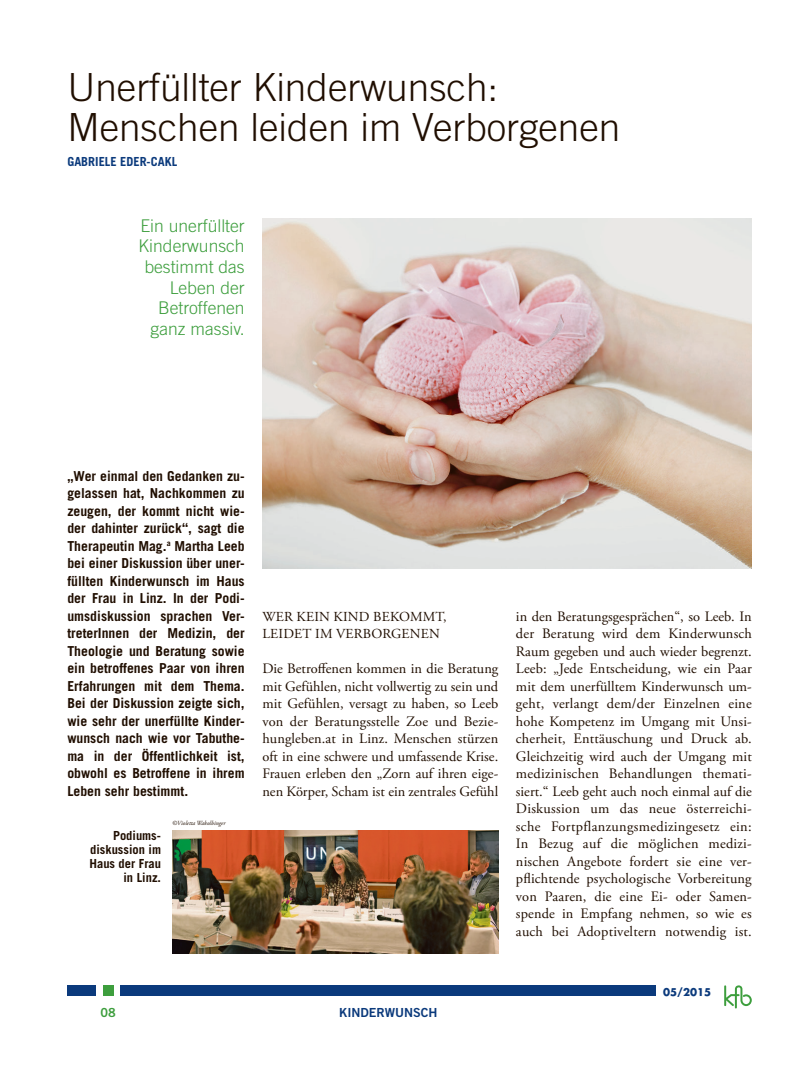
<style>
.page{position:relative;width:805px;height:1081px;background:#fff}
.page>*{position:absolute;margin:0;border:0;box-sizing:border-box;transform-origin:0 0}
.t1{font:300 38.75px/40px "Trade Gothic";color:#200e00}
.t2{font:300 17.5px/20.6px "Trade Gothic";color:#3d9e3d;text-align:right}
.t3{font:14.38px/17.5px "Adobe Garamond Pro";letter-spacing:.005em;color:#200e00;text-align:justify}
.t4{font:700 13.75px/17.5px "Trade Gothic";color:#200e00;text-align:justify}
.t5{font:13.75px/17.5px "Adobe Garamond Pro";letter-spacing:.015em;color:#200e00}
.t6{font:700 12.5px/13.8px "Trade Gothic";color:#200e00;text-align:right}
.t7{font:700 12.5px "Trade Gothic";color:#0b3a7c}
.t8{font:12.5px "Trade Gothic Bold Two";color:#0b3a7c}
.t9{font:12.5px "Trade Gothic Bold Two";color:#3d9e3d}
.t10{font:700 10.38px "Futura";color:#0b3a7c}
.t11{font:italic 6.25px "Adobe Garamond Pro";color:#200e00}
</style>
<div class="page">
<img style="left:262px;top:218px;width:489px;height:350px">
<div style="left:120px;top:985px;width:536px;height:11px;background:#0b3a7c"></div>
<div style="left:67px;top:985px;width:29px;height:11px;background:#0b3a7c"></div>
<div style="left:103px;top:985px;width:10px;height:11px;background:#3d9e3d"></div>
<svg style="left:724px;top:985px;width:27px;height:23px"></svg>
<img style="left:172px;top:830px;width:326px;height:123px">
<h1 class="t1" style="left:67px;top:67px;width:554px">Unerfüllter Kinderwunsch:<br>Menschen leiden im Verborgenen</h1>
<p class="t7" style="left:67px;top:153px;width:111px">GABRIELE EDER-CAKL</p>
<p class="t2" style="left:138px;top:215px;width:107px">Ein unerfüllter<br>Kinderwunsch bestimmt das<br>Leben der<br>Betroffenen ganz massiv.</p>
<p class="t4" style="left:67px;top:467px;width:179px">„Wer einmal den Gedanken zu&shy;gelassen hat, Nachkommen zu zeugen, der kommt nicht wie&shy;der dahinter zurück“, sagt die Therapeutin Mag.<sup>a</sup> Martha Leeb bei einer Diskussion über uner&shy;füllten Kinderwunsch im Haus der Frau in Linz. In der Podi&shy;umsdiskussion sprachen Ver&shy;treterInnen der Medizin, der Theologie und Beratung sowie ein betroffenes Paar von ihren Erfahrungen mit dem Thema.<br>Bei der Diskussion zeigte sich, wie sehr der unerfüllte Kinder&shy;wunsch nach wie vor Tabuthe&shy;ma in der Öffentlichkeit ist, obwohl es Betroffene in ihrem Leben sehr bestimmt.</p>
<p class="t6" style="left:89px;top:829px;width:73px">Podiums&shy;diskussion im<br>Haus der Frau in Linz.</p>
<p class="t11" style="left:172px;top:819px;width:55px">©Violetta Wakolbinger</p>
<p class="t5" style="left:262px;top:608px;width:185px">WER KEIN KIND BEKOMMT,<br>LEIDET IM VERBORGENEN</p>
<p class="t3" style="left:262px;top:660px;width:237px">Die Betroffenen kommen in die Beratung mit Gefühlen, nicht vollwertig zu sein und mit Gefühlen, versagt zu haben, so Leeb von der Beratungsstelle Zoe und Bezie&shy;hungleben.at in Linz. Menschen stürzen oft in eine schwere und umfassende Krise.<br>Frauen erleben den „Zorn auf ihren eige&shy;nen Körper, Scham ist ein zentrales Gefühl</p>
<p class="t3" style="left:516px;top:608px;width:237px">in den Beratungsgesprächen“, so Leeb. In der Beratung wird dem Kinderwunsch Raum gegeben und auch wieder begrenzt.<br>Leeb: „Jede Entscheidung, wie ein Paar mit dem unerfülltem Kinderwunsch um&shy;geht, verlangt dem/der Einzelnen eine hohe Kompetenz im Umgang mit Unsi&shy;cherheit, Enttäuschung und Druck ab.<br>Gleichzeitig wird auch der Umgang mit medizinischen Behandlungen themati&shy;siert.“ Leeb geht auch noch einmal auf die Diskussion um das neue österreichi&shy;sche Fortpflanzungsmedizingesetz ein:<br>In Bezug auf die möglichen medizi&shy;nischen Angebote fordert sie eine ver&shy;pflichtende psychologische Vorbereitung von Paaren, die eine Ei- oder Samen&shy;spende in Empfang nehmen, so wie es auch bei Adoptiveltern notwendig ist.</p>
<p class="t9" style="left:100px;top:1005px;width:17px">08</p>
<p class="t8" style="left:339px;top:1005px;width:100px">KINDERWUNSCH</p>
<p class="t10" style="left:663px;top:985px;width:50px">05/2015</p>
</div>
